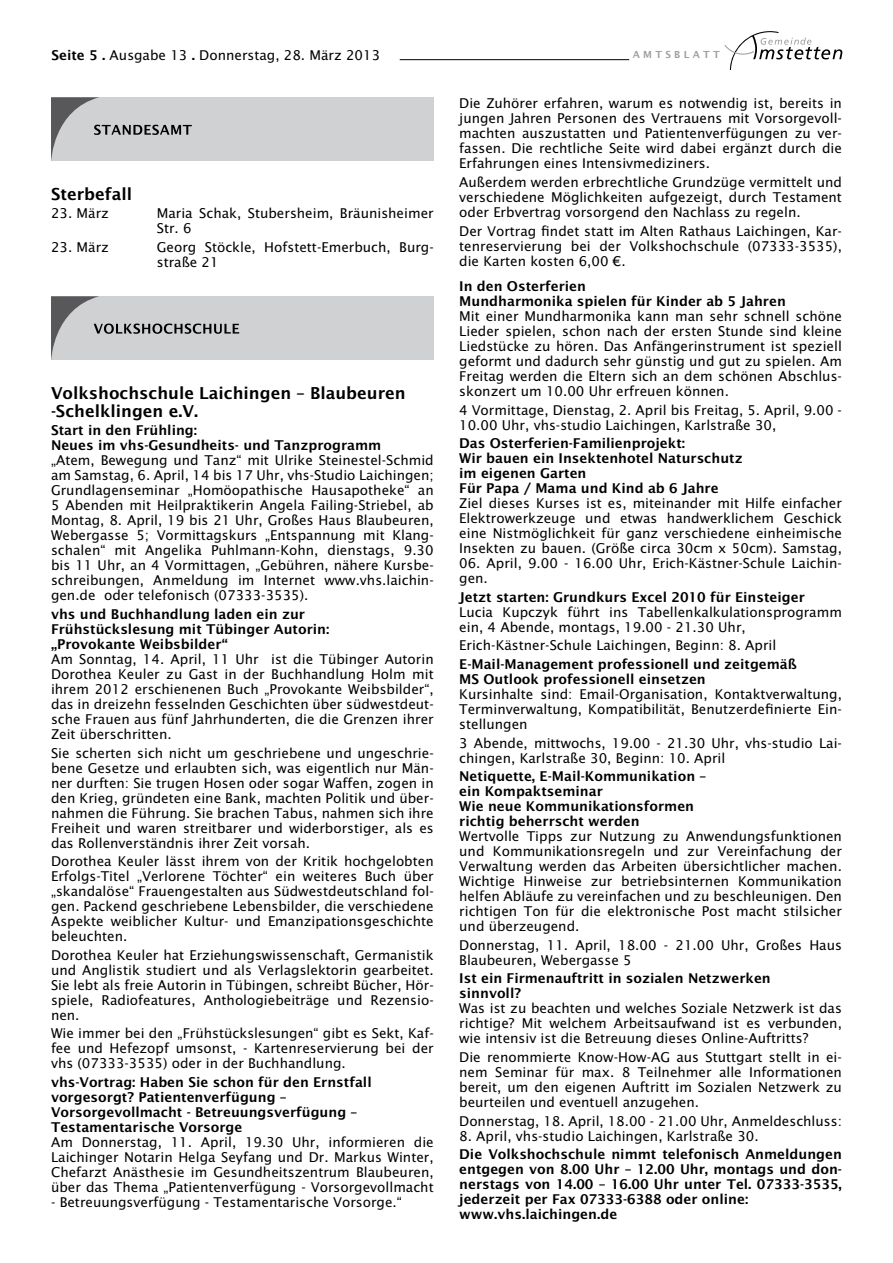
<style>
.page{position:relative;width:893px;height:1263px;background:#fff}
.page>*{position:absolute;margin:0;border:0;box-sizing:border-box;transform-origin:0 0}
.t1{font:16.5px/18px "Lucida Sans Demibold Roman";color:#000}
.t2{font:13.5px/15px "Lucida Sans";color:#000;text-align:justify}
.t3{font:13.5px/15px "Lucida Sans Demibold Roman";color:#000}
.t4{font:9.75px "Lucida Sans Demibold Roman";letter-spacing:.34em;color:#9c9e9f}
.s1{font-family:"Lucida Sans Demibold Roman"}
</style>
<div class="page">
<svg style="left:724px;top:31px;width:118px;height:39px"></svg>
<hr style="left:400px;top:59px;width:229px;height:1px;background:#000">
<div style="left:51px;top:97px;width:383px;height:64px;background:#d0d1d2"></div>
<svg style="left:51px;top:97px;width:141px;height:64px"></svg>
<div style="left:51px;top:296px;width:383px;height:64px;background:#d0d1d2"></div>
<svg style="left:51px;top:296px;width:188px;height:64px"></svg>
<p class="t2" style="left:51px;top:48px;width:330px"><span class="s1">Seite 5 .</span> Ausgabe 13 <span class="s1">.</span> Donnerstag, 28. März 2013</p>
<p class="t4" style="left:633px;top:48px;width:89px">AMTSBLATT</p>
<p class="t1" style="left:51px;top:185px;width:83px">Sterbefall</p>
<p class="t2" style="left:51px;top:206px;width:59px">23. März</p>
<p class="t2" style="left:157px;top:206px;width:278px">Maria Schak, Stubersheim, Bräunisheimer<br>Str. 6</p>
<p class="t2" style="left:51px;top:240px;width:59px">23. März</p>
<p class="t2" style="left:157px;top:240px;width:278px">Georg Stöckle, Hofstett-Emerbuch, Burg&shy;straße 21</p>
<p class="t1" style="left:51px;top:384px;width:356px">Volkshochschule Laichingen – Blaubeuren -Schelklingen e.V.</p>
<p class="t3" style="left:51px;top:423px;width:332px">Start in den Frühling:<br>Neues im vhs-Gesundheits- und Tanzprogramm</p>
<p class="t2" style="left:51px;top:453px;width:384px">„Atem, Bewegung und Tanz“ mit Ulrike Steinestel-Schmid am Samstag, 6. April, 14 bis 17 Uhr, vhs-Studio Laichingen; Grundlagenseminar „Homöopathische Hausapotheke“ an 5 Abenden mit Heilpraktikerin Angela Failing-Striebel, ab Montag, 8. April, 19 bis 21 Uhr, Großes Haus Blaubeuren, Webergasse 5; Vormittagskurs „Entspannung mit Klang&shy;schalen“ mit Angelika Puhlmann-Kohn, dienstags, 9.30 bis 11 Uhr, an 4 Vormittagen, „Gebühren, nähere Kursbe&shy;schreibungen, Anmeldung im Internet www.vhs.laichin&shy;gen.de oder telefonisch (07333-3535).</p>
<p class="t3" style="left:51px;top:606px;width:280px">vhs und Buchhandlung laden ein zur<br>Frühstückslesung mit Tübinger Autorin: „Provokante Weibsbilder“</p>
<p class="t2" style="left:51px;top:652px;width:384px">Am Sonntag, 14. April, 11 Uhr ist die Tübinger Autorin Dorothea Keuler zu Gast in der Buchhandlung Holm mit ihrem 2012 erschienenen Buch „Provokante Weibsbilder“, das in dreizehn fesselnden Geschichten über südwestdeut&shy;sche Frauen aus fünf Jahrhunderten, die die Grenzen ihrer Zeit überschritten.</p>
<p class="t2" style="left:51px;top:745px;width:384px">Sie scherten sich nicht um geschriebene und ungeschrie&shy;bene Gesetze und erlaubten sich, was eigentlich nur Män&shy;ner durften: Sie trugen Hosen oder sogar Waffen, zogen in den Krieg, gründeten eine Bank, machten Politik und über&shy;nahmen die Führung. Sie brachen Tabus, nahmen sich ihre Freiheit und waren streitbarer und widerborstiger, als es das Rollenverständnis ihrer Zeit vorsah.</p>
<p class="t2" style="left:51px;top:854px;width:384px">Dorothea Keuler lässt ihrem von der Kritik hochgelobten Erfolgs-Titel „Verlorene Töchter“ ein weiteres Buch über „skandalöse“ Frauengestalten aus Südwestdeutschland fol&shy;gen. Packend geschriebene Lebensbilder, die verschiedene Aspekte weiblicher Kultur- und Emanzipationsgeschichte beleuchten.</p>
<p class="t2" style="left:51px;top:947px;width:384px">Dorothea Keuler hat Erziehungswissenschaft, Germanistik und Anglistik studiert und als Verlagslektorin gearbeitet.<br>Sie lebt als freie Autorin in Tübingen, schreibt Bücher, Hör&shy;spiele, Radiofeatures, Anthologiebeiträge und Rezensio&shy;nen.</p>
<p class="t2" style="left:51px;top:1026px;width:384px">Wie immer bei den „Frühstückslesungen“ gibt es Sekt, Kaf&shy;fee und Hefezopf umsonst, - Kartenreservierung bei der vhs (07333-3535) oder in der Buchhandlung.</p>
<p class="t3" style="left:51px;top:1074px;width:322px">vhs-Vortrag: Haben Sie schon für den Ernstfall vorgesorgt? Patientenverfügung – Vorsorgevollmacht - Betreuungsverfügung – Testamentarische Vorsorge</p>
<p class="t2" style="left:51px;top:1134px;width:384px">Am Donnerstag, 11. April, 19.30 Uhr, informieren die Laichinger Notarin Helga Seyfang und Dr. Markus Winter, Chefarzt Anästhesie im Gesundheitszentrum Blaubeuren, über das Thema „Patientenverfügung - Vorsorgevollmacht</p>
<p class="t2" style="left:51px;top:1194px;width:352px">- Betreuungsverfügung - Testamentarische Vorsorge.“</p>
<p class="t2" style="left:459px;top:96px;width:384px">Die Zuhörer erfahren, warum es notwendig ist, bereits in jungen Jahren Personen des Vertrauens mit Vorsorgevoll&shy;machten auszustatten und Patientenverfügungen zu ver&shy;fassen. Die rechtliche Seite wird dabei ergänzt durch die Erfahrungen eines Intensivmediziners.</p>
<p class="t2" style="left:459px;top:175px;width:384px">Außerdem werden erbrechtliche Grundzüge vermittelt und verschiedene Möglichkeiten aufgezeigt, durch Testament oder Erbvertrag vorsorgend den Nachlass zu regeln.</p>
<p class="t2" style="left:459px;top:223px;width:384px">Der Vortrag findet statt im Alten Rathaus Laichingen, Kar&shy;tenreservierung bei der Volkshochschule (07333-3535), die Karten kosten 6,00 €.</p>
<p class="t3" style="left:459px;top:279px;width:328px">In den Osterferien<br>Mundharmonika spielen für Kinder ab 5 Jahren</p>
<p class="t2" style="left:459px;top:309px;width:384px">Mit einer Mundharmonika kann man sehr schnell schöne Lieder spielen, schon nach der ersten Stunde sind kleine Liedstücke zu hören. Das Anfängerinstrument ist speziell geformt und dadurch sehr günstig und gut zu spielen. Am Freitag werden die Eltern sich an dem schönen Abschlus&shy;skonzert um 10.00 Uhr erfreuen können.</p>
<p class="t2" style="left:459px;top:402px;width:384px">4 Vormittage, Dienstag, 2. April bis Freitag, 5. April, 9.00 -<br>10.00 Uhr, vhs-studio Laichingen, Karlstraße 30,</p>
<p class="t3" style="left:459px;top:436px;width:285px">Das Osterferien-Familienprojekt:<br>Wir bauen ein Insektenhotel Naturschutz im eigenen Garten<br>Für Papa / Mama und Kind ab 6 Jahre</p>
<p class="t2" style="left:459px;top:496px;width:384px">Ziel dieses Kurses ist es, miteinander mit Hilfe einfacher Elektrowerkzeuge und etwas handwerklichem Geschick eine Nistmöglichkeit für ganz verschiedene einheimische Insekten zu bauen. (Größe circa 30cm x 50cm). Samstag,</p>
<p class="t2" style="left:459px;top:556px;width:384px">06. April, 9.00 - 16.00 Uhr, Erich-Kästner-Schule Laichin&shy;gen.</p>
<p class="t3" style="left:459px;top:589px;width:347px">Jetzt starten: Grundkurs Excel 2010 für Einsteiger</p>
<p class="t2" style="left:459px;top:604px;width:384px">Lucia Kupczyk führt ins Tabellenkalkulationsprogramm ein, 4 Abende, montags, 19.00 - 21.30 Uhr,</p>
<p class="t2" style="left:459px;top:638px;width:319px">Erich-Kästner-Schule Laichingen, Beginn: 8. April</p>
<p class="t3" style="left:459px;top:657px;width:339px">E-Mail-Management professionell und zeitgemäß<br>MS Outlook professionell einsetzen</p>
<p class="t2" style="left:459px;top:687px;width:384px">Kursinhalte sind: Email-Organisation, Kontaktverwaltung, Terminverwaltung, Kompatibilität, Benutzerdefinierte Ein&shy;stellungen</p>
<p class="t2" style="left:459px;top:735px;width:384px">3 Abende, mittwochs, 19.00 - 21.30 Uhr, vhs-studio Lai&shy;chingen, Karlstraße 30, Beginn: 10. April</p>
<p class="t3" style="left:459px;top:769px;width:248px">Netiquette, E-Mail-Kommunikation – ein Kompaktseminar<br>Wie neue Kommunikationsformen richtig beherrscht werden</p>
<p class="t2" style="left:459px;top:829px;width:384px">Wertvolle Tipps zur Nutzung zu Anwendungsfunktionen und Kommunikationsregeln und zur Vereinfachung der Verwaltung werden das Arbeiten übersichtlicher machen.<br>Wichtige Hinweise zur betriebsinternen Kommunikation helfen Abläufe zu vereinfachen und zu beschleunigen. Den richtigen Ton für die elektronische Post macht stilsicher und überzeugend.</p>
<p class="t2" style="left:459px;top:937px;width:384px">Donnerstag, 11. April, 18.00 - 21.00 Uhr, Großes Haus<br>Blaubeuren, Webergasse 5</p>
<p class="t3" style="left:459px;top:971px;width:313px">Ist ein Firmenauftritt in sozialen Netzwerken sinnvoll?</p>
<p class="t2" style="left:459px;top:1001px;width:384px">Was ist zu beachten und welches Soziale Netzwerk ist das richtige? Mit welchem Arbeitsaufwand ist es verbunden, wie intensiv ist die Betreuung dieses Online-Auftritts?</p>
<p class="t2" style="left:459px;top:1050px;width:384px">Die renommierte Know-How-AG aus Stuttgart stellt in ei&shy;nem Seminar für max. 8 Teilnehmer alle Informationen bereit, um den eigenen Auftritt im Sozialen Netzwerk zu beurteilen und eventuell anzugehen.</p>
<p class="t2" style="left:459px;top:1113px;width:384px">Donnerstag, 18. April, 18.00 - 21.00 Uhr, Anmeldeschluss:</p>
<p class="t2" style="left:459px;top:1128px;width:301px">8. April, vhs-studio Laichingen, Karlstraße 30.</p>
<p class="t3" style="left:459px;top:1147px;width:384px">Die Volkshochschule nimmt telefonisch Anmeldungen entgegen von 8.00 Uhr – 12.00 Uhr, montags und don&shy;nerstags von 14.00 – 16.00 Uhr unter Tel. 07333-3535, jederzeit per Fax 07333-6388 oder online: www.vhs.laichingen.de</p>
</div>
